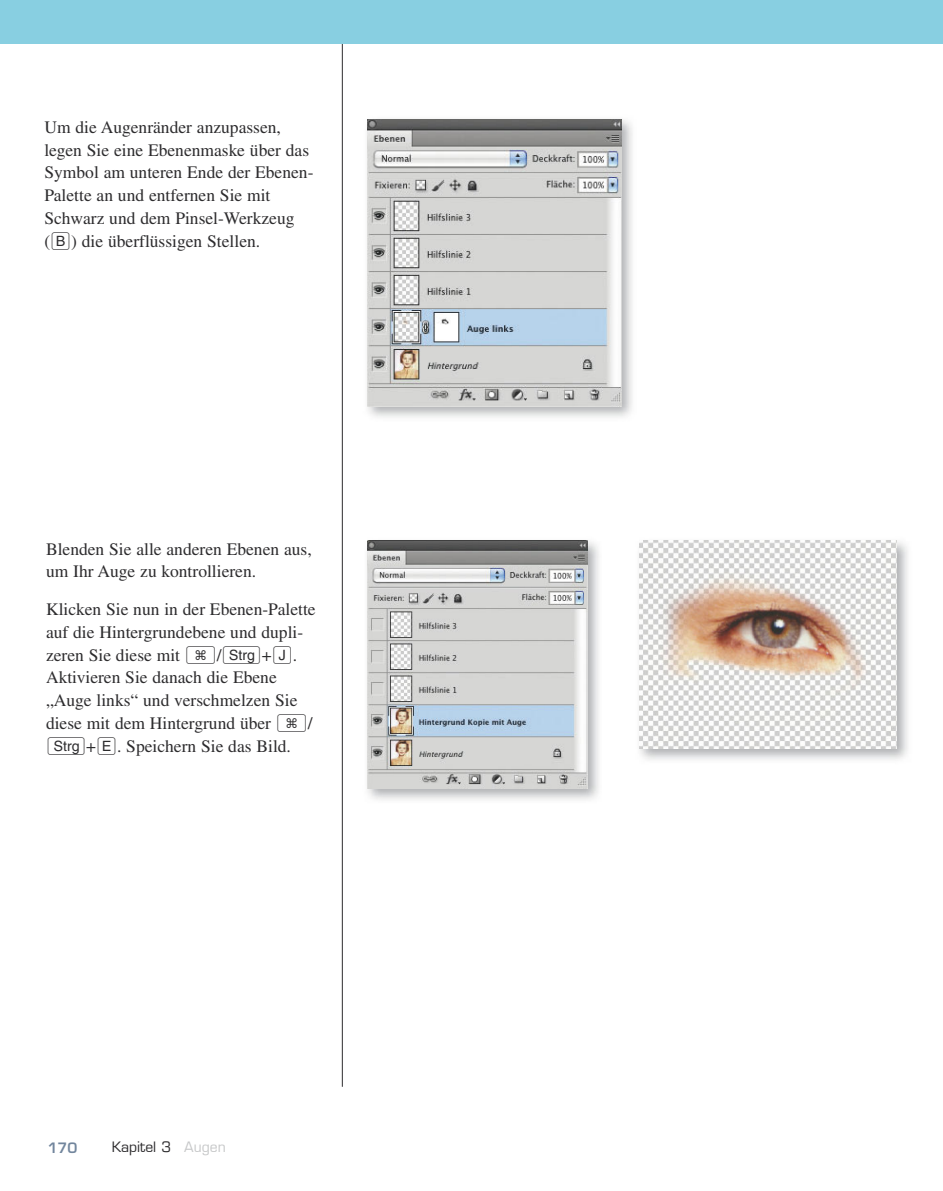
<style>
.page{position:relative;width:943px;height:1191px;background:#fff}
.page>*{position:absolute;margin:0;border:0;box-sizing:border-box;transform-origin:0 0}
.t1{font:17.5px/22.8px "Times";color:#2d2c2e}
.t2{font:14px "Eurostile";color:#2d2c2e}
.t3{font:600 14px "Eurostile LT";color:#72869d}
.s1{font-family:"Keyboard Full Normal"}
.s2{color:#c7c8c9}
</style>
<div class="page">
<hr style="left:342px;top:34px;width:1px;height:1052px;background:#2d2c2e">
<div style="left:0;top:0;width:943px;height:43px;background:#88cfe1"></div>
<img style="left:639px;top:540px;width:269px;height:220px">
<img style="left:639px;top:541px;width:258px;height:207px">
<img style="left:367px;top:540px;width:232px;height:260px">
<img style="left:367px;top:541px;width:220px;height:247px">
<img style="left:367px;top:119px;width:266px;height:298px">
<img style="left:367px;top:119px;width:254px;height:287px">
<p class="t1" style="left:44px;top:115px;width:271px">Um die Augenränder anzupassen, legen Sie eine Ebenenmaske über das Symbol am unteren Ende der Ebenen-Palette an und entfernen Sie mit Schwarz und dem Pinsel-Werkzeug (<span class="s1">B</span>) die überflüssigen Stellen.</p>
<p class="t1" style="left:46px;top:537px;width:267px">Blenden Sie alle anderen Ebenen aus, um Ihr Auge zu kontrollieren.</p>
<p class="t1" style="left:46px;top:597px;width:271px">Klicken Sie nun in der Ebenen-Palette auf die Hintergrundebene und dupli&shy;zeren Sie diese mit <span class="s1">¿</span>/<span class="s1">Ÿ</span>+<span class="s1">J</span>.<br>Aktivieren Sie danach die Ebene „Auge links“ und verschmelzen Sie diese mit dem Hintergrund über <span class="s1">¿</span>/<br><span class="s1">Ÿ</span>+<span class="s1">E</span>. Speichern Sie das Bild.</p>
<p class="t3" style="left:48px;top:1138px;width:31px">170</p>
<p class="t2" style="left:112px;top:1138px;width:116px">Kapitel 3 <span class="s2">Augen</span></p>
</div>
